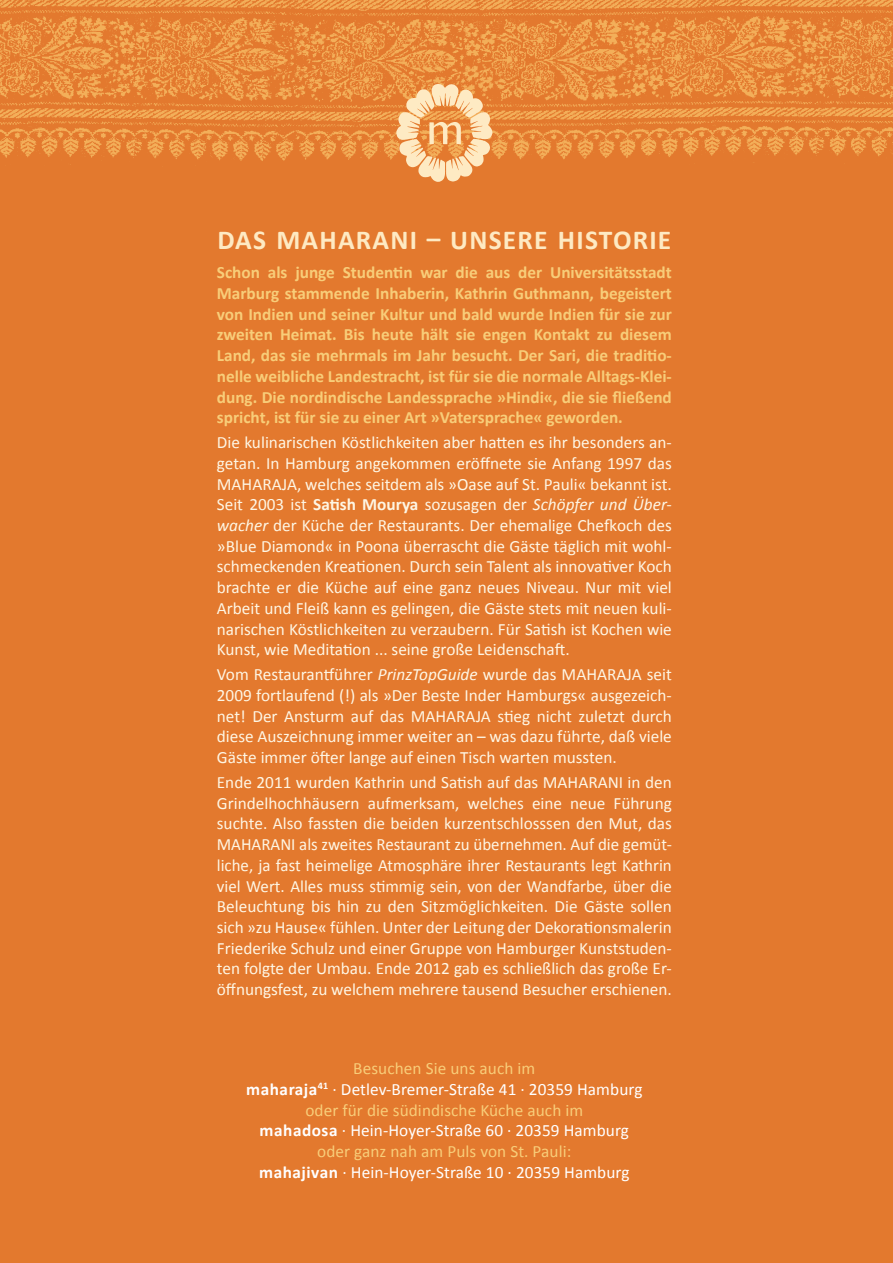
<style>
.page{position:relative;width:893px;height:1263px;background:#e3792e}
.page>*{position:absolute;margin:0;border:0;box-sizing:border-box;transform-origin:0 0}
.t1{font:700 27.45px "Calibri";letter-spacing:.045em;color:#feeac3}
.t2{font:17.25px/20.7px "Calibri";color:#fef6e4;text-align:justify}
.t3{font:700 17.25px/20.7px "Calibri";color:#f8cd79;text-align:justify}
.t4{font:17.25px/20.7px "Calibri";letter-spacing:.005em;color:#fff;text-align:center}
.s1{font-weight:700}
.s2{font-style:italic}
.s3{color:#f8cd79}
</style>
<div class="page">
<img style="left:0;top:0;width:893px;height:165px">
<svg style="left:396px;top:84px;width:96px;height:98px"></svg>
<h1 class="t1" style="left:217px;top:223px;width:455px">DAS MAHARANI – UNSERE HISTORIE</h1>
<p class="t3" style="left:217px;top:261px;width:456px">Schon als junge Studentin war die aus der Universitätsstadt Marburg stammende Inhaberin, Kathrin Guthmann, begeistert von Indien und seiner Kultur und bald wurde Indien für sie zur zweiten Heimat. Bis heute hält sie engen Kontakt zu diesem Land, das sie mehrmals im Jahr besucht. Der Sari, die traditio&shy;nelle weibliche Landestracht, ist für sie die normale Alltags-Klei&shy;dung. Die nordindische Landessprache »Hindi«, die sie fließend spricht, ist für sie zu einer Art »Vatersprache« geworden.</p>
<p class="t2" style="left:217px;top:431px;width:456px">Die kulinarischen Köstlichkeiten aber hatten es ihr besonders an&shy;getan. In Hamburg angekommen eröffnete sie Anfang 1997 das MAHARAJA, welches seitdem als »Oase auf St. Pauli« bekannt ist.<br>Seit 2003 ist <span class="s1">Satish Mourya</span> sozusagen der <span class="s2">Schöpfer und Über&shy;wacher</span> der Küche der Restaurants. Der ehemalige Chefkoch des »Blue Diamond« in Poona überrascht die Gäste täglich mit wohl&shy;schmeckenden Kreationen. Durch sein Talent als innovativer Koch brachte er die Küche auf eine ganz neues Niveau. Nur mit viel Arbeit und Fleiß kann es gelingen, die Gäste stets mit neuen kuli&shy;narischen Köstlichkeiten zu verzaubern. Für Satish ist Kochen wie Kunst, wie Meditation ... seine große Leidenschaft.</p>
<p class="t2" style="left:217px;top:663px;width:456px">Vom Restaurantführer <span class="s2">PrinzTopGuide</span> wurde das MAHARAJA seit 2009 fortlaufend (!) als »Der Beste Inder Hamburgs« ausgezeich&shy;net! Der Ansturm auf das MAHARAJA stieg nicht zuletzt durch diese Auszeichnung immer weiter an – was dazu führte, daß viele Gäste immer öfter lange auf einen Tisch warten mussten.</p>
<p class="t2" style="left:217px;top:771px;width:456px">Ende 2011 wurden Kathrin und Satish auf das MAHARANI in den Grindelhochhäusern aufmerksam, welches eine neue Führung suchte. Also fassten die beiden kurzentschlosssen den Mut, das MAHARANI als zweites Restaurant zu übernehmen. Auf die gemüt&shy;liche, ja fast heimelige Atmosphäre ihrer Restaurants legt Kathrin viel Wert. Alles muss stimmig sein, von der Wandfarbe, über die Beleuchtung bis hin zu den Sitzmöglichkeiten. Die Gäste sollen sich »zu Hause« fühlen. Unter der Leitung der Dekorationsmalerin Friederike Schulz und einer Gruppe von Hamburger Kunststuden&shy;ten folgte der Umbau. Ende 2012 gab es schließlich das große Er&shy;öffnungsfest, zu welchem mehrere tausend Besucher erschienen.</p>
<p class="t4" style="left:246px;top:1057px;width:398px"><span class="s3">Besuchen Sie uns auch im<br></span><span class="s1">maharaja</span> <sup>41</sup> · Detlev-Bremer-Straße 41 · 20359 Hamburg <span class="s3">oder für die südindische Küche auch im<br></span><span class="s1">mahadosa</span> · Hein-Hoyer-Straße 60 · 20359 Hamburg <span class="s3">oder ganz nah am Puls von St. Pauli:<br></span><span class="s1">mahajivan</span> · Hein-Hoyer-Straße 10 · 20359 Hamburg</p>
</div>
